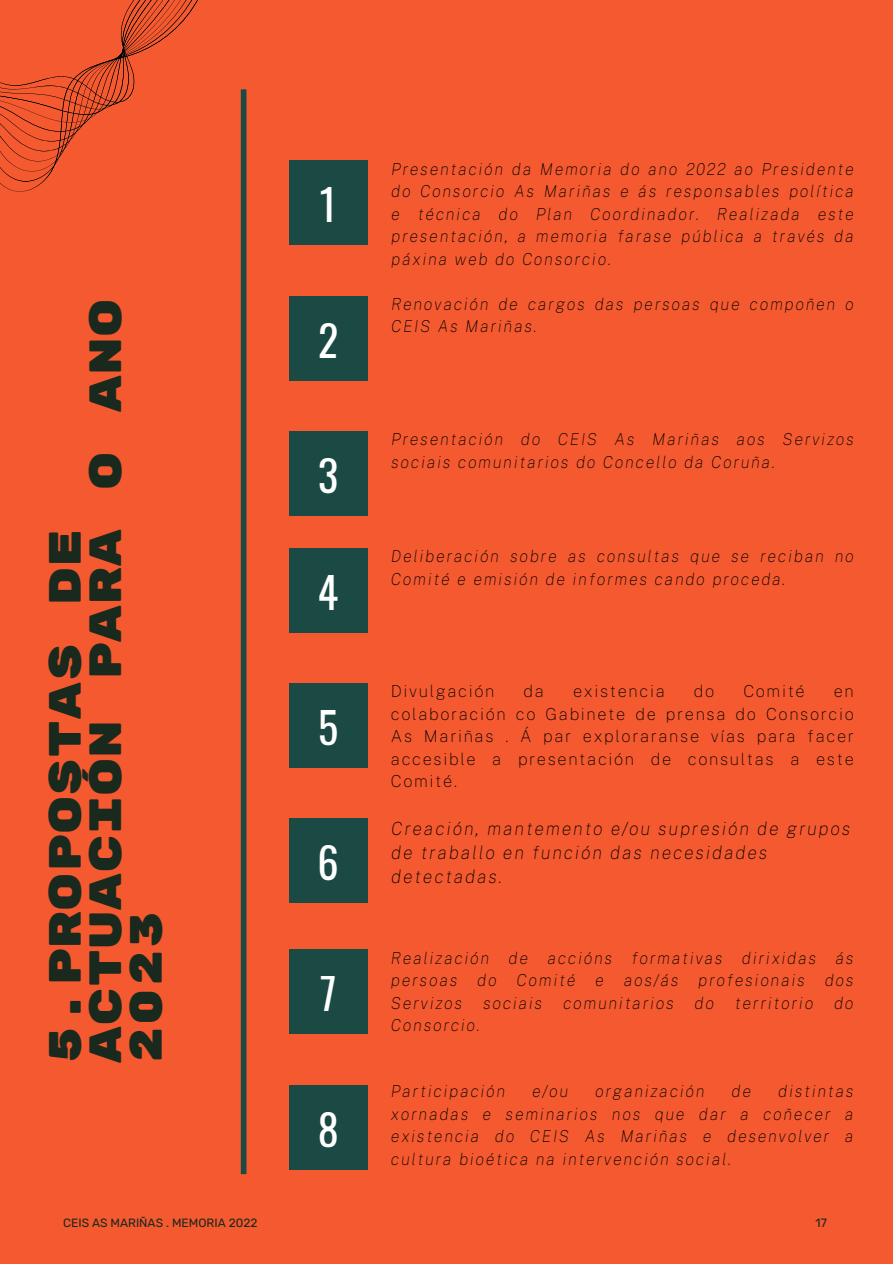
<style>
.page{position:relative;width:893px;height:1264px;background:#fff}
.page>*{position:absolute;margin:0;border:0;box-sizing:border-box;transform-origin:0 0}
.t1{font:45px/40.5px "Rubik Mono One";color:#19291d}
.t2{font:42.3px "Oswald";color:#fff}
.t3{font:italic 100 18.15px/24px "Public Sans";letter-spacing:.1em;color:#000}
.t4{font:italic 100 16.5px/22.5px "Public Sans";letter-spacing:.1em;color:#000;text-align:justify}
.t5{font:100 16.5px/22.5px "Public Sans";letter-spacing:.1em;color:#000;text-align:justify}
.t6{font:12px "Rubik";color:#19291d}
</style>
<div class="page">
<div style="left:0;top:0;width:892px;height:1263px;background:#f4592f"></div>
<div style="left:289px;top:160px;width:78px;height:85px;background:#1b4943"></div>
<div style="left:289px;top:296px;width:78px;height:84px;background:#1b4943"></div>
<div style="left:289px;top:431px;width:78px;height:85px;background:#1b4943"></div>
<div style="left:289px;top:548px;width:78px;height:84px;background:#1b4943"></div>
<div style="left:289px;top:683px;width:78px;height:84px;background:#1b4943"></div>
<div style="left:289px;top:818px;width:78px;height:85px;background:#1b4943"></div>
<div style="left:241px;top:89px;width:5px;height:1085px;background:#1b4943"></div>
<svg style="left:0;top:0;width:198px;height:192px"></svg>
<div style="left:289px;top:949px;width:78px;height:85px;background:#1b4943"></div>
<div style="left:289px;top:1084px;width:78px;height:85px;background:#1b4943"></div>
<h1 class="t1" style="left:46px;top:1063px;width:766px;rotate:-90deg">5.PROPOSTAS DE<br>ACTUACIÓN PARA O ANO<br>2023</h1>
<h2 class="t2" style="left:320px;top:172px;width:18px">1</h2>
<h2 class="t2" style="left:318px;top:307px;width:22px">2</h2>
<h2 class="t2" style="left:318px;top:442px;width:22px">3</h2>
<h2 class="t2" style="left:318px;top:559px;width:22px">4</h2>
<h2 class="t2" style="left:318px;top:694px;width:22px">5</h2>
<h2 class="t2" style="left:317px;top:830px;width:23px">6</h2>
<h2 class="t2" style="left:320px;top:960px;width:18px">7</h2>
<h2 class="t2" style="left:318px;top:1096px;width:23px">8</h2>
<p class="t4" style="left:391px;top:157px;width:464px">Presentación da Memoria do ano 2022 ao Presidente do Consorcio As Mariñas e ás responsables política e técnica do Plan Coordinador. Realizada este presentación, a memoria farase pública a través da páxina web do Consorcio.</p>
<p class="t4" style="left:391px;top:293px;width:464px">Renovación de cargos das persoas que compoñen o<br>CEIS As Mariñas.</p>
<p class="t4" style="left:391px;top:428px;width:464px">Presentación do CEIS As Mariñas aos Servizos sociais comunitarios do Concello da Coruña.</p>
<p class="t4" style="left:391px;top:545px;width:464px">Deliberación sobre as consultas que se reciban no<br>Comité e emisión de informes cando proceda.</p>
<p class="t5" style="left:391px;top:680px;width:105px">Divulgación</p>
<p class="t5" style="left:523px;top:680px;width:22px">da</p>
<p class="t5" style="left:573px;top:680px;width:93px">existencia</p>
<p class="t5" style="left:693px;top:680px;width:22px">do</p>
<p class="t5" style="left:743px;top:680px;width:63px">Comité</p>
<p class="t5" style="left:391px;top:680px;width:464px;text-indent:443px">en colaboración co Gabinete de prensa do Consorcio As Mariñas . Á par exploraranse vías para facer accesible a presentación de consultas a este Comité.</p>
<p class="t3" style="left:391px;top:816px;width:460px">Creación, mantemento e/ou supresión de grupos de traballo en función das necesidades detectadas.</p>
<p class="t4" style="left:391px;top:946px;width:464px">Realización de accións formativas dirixidas ás persoas do Comité e aos/ás profesionais dos Servizos</p>
<p class="t4" style="left:483px;top:991px;width:61px">sociais</p>
<p class="t4" style="left:563px;top:991px;width:112px">comunitarios</p>
<p class="t4" style="left:694px;top:991px;width:21px">do</p>
<p class="t4" style="left:734px;top:991px;width:80px">territorio</p>
<p class="t4" style="left:834px;top:991px;width:21px">do</p>
<p class="t4" style="left:391px;top:1014px;width:90px">Consorcio.</p>
<p class="t4" style="left:391px;top:1079px;width:464px;text-indent:387px">distintas xornadas e seminarios nos que dar a coñecer a existencia do CEIS As Mariñas e desenvolver a cultura bioética na intervención social.</p>
<p class="t4" style="left:391px;top:1079px;width:116px">Participación</p>
<p class="t4" style="left:532px;top:1079px;width:37px">e/ou</p>
<p class="t4" style="left:595px;top:1079px;width:111px">organización</p>
<p class="t4" style="left:731px;top:1079px;width:21px">de</p>
<p class="t6" style="left:63px;top:1215px;width:196px">CEIS AS MARIÑAS . MEMORIA 2022</p>
<p class="t6" style="left:815px;top:1215px;width:13px">17</p>
</div>
